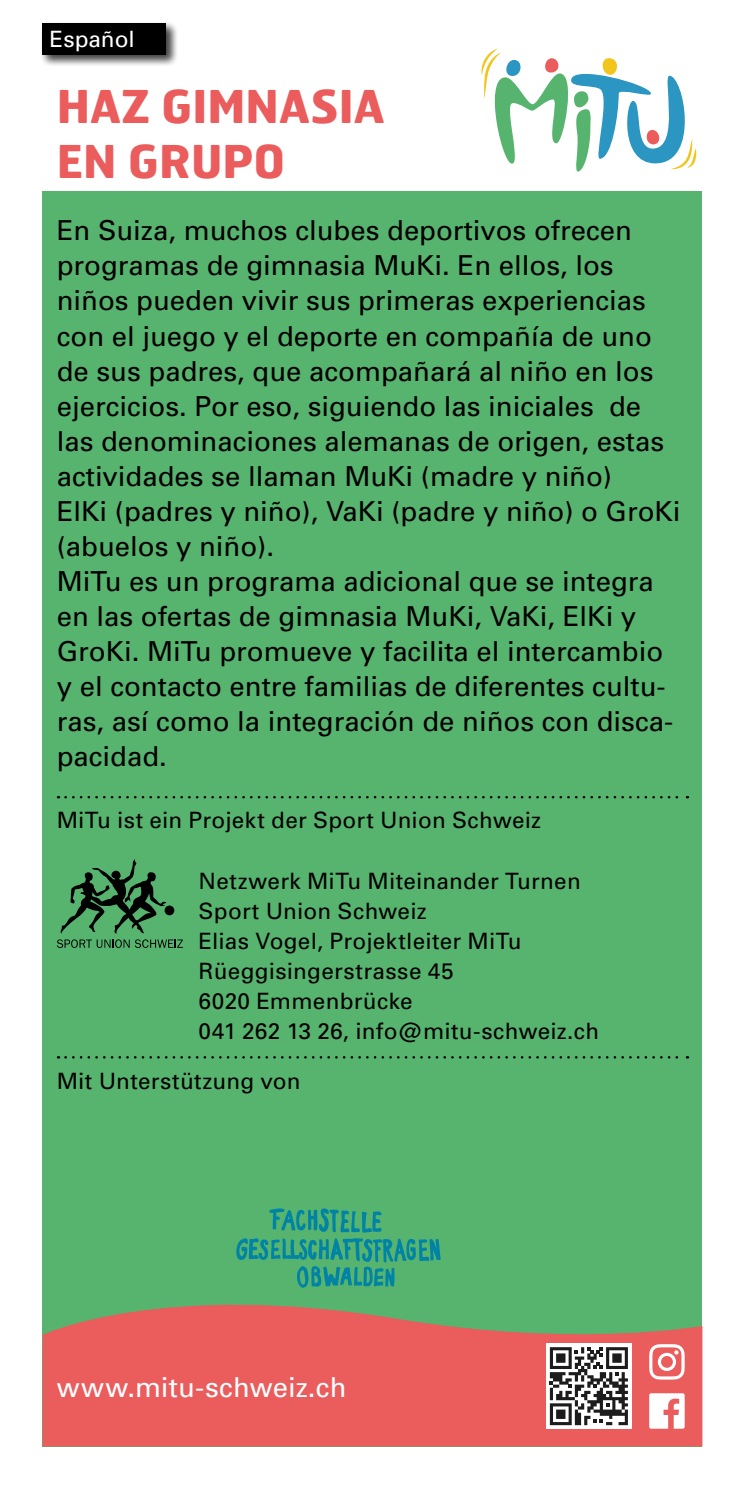
<style>
.page{position:relative;width:745px;height:1489px;background:#fff}
.page>*{position:absolute;margin:0;border:0;box-sizing:border-box;transform-origin:0 0}
.t1{font:700 45px/55px "Hermes FB";color:#eb5c5c}
.t2{font:27.5px/35px "Univers";color:#000}
.t3{font:27.5px "Univers";letter-spacing:.005em;color:#fff}
.t4{font:22.5px/30px "Univers";letter-spacing:.01em;color:#000}
.t5{font:22.5px "Univers";color:#fff}
</style>
<div class="page">
<div style="left:43px;top:191px;width:659px;height:1255px;background:#57b46e"></div>
<svg style="left:43px;top:1287px;width:659px;height:159px;fill:#eb5c5c"></svg>
<svg style="left:481px;top:49px;width:216px;height:123px"></svg>
<svg style="left:546px;top:1343px;width:85px;height:85px"></svg>
<svg style="left:648px;top:1343px;width:36px;height:36px"></svg>
<svg style="left:648px;top:1393px;width:36px;height:35px"></svg>
<svg style="left:549px;top:1346px;width:78px;height:78px;background:#8a8a8a"></svg>
<svg style="left:65px;top:796px;width:622px;height:2px"></svg>
<svg style="left:65px;top:1056px;width:622px;height:2px"></svg>
<div style="left:164px;top:905px;width:10px;height:10px;background:#000;border-radius:50%"></div>
<svg style="left:61px;top:859px;width:105px;height:74px"></svg>
<svg style="left:57px;top:939px;width:72px;height:8px"></svg>
<svg style="left:135px;top:939px;width:48px;height:8px"></svg>
<svg style="left:236px;top:1208px;width:204px;height:79px"></svg>
<div style="left:40px;top:21px;width:138px;height:46px;background:#000;opacity:.5"></div>
<div style="left:43px;top:23px;width:123px;height:32px;background:#000"></div>
<p class="t5" style="left:50px;top:26px;width:111px">DEUTSCH</p>
<p class="t5" style="left:50px;top:26px;width:87px">Español</p>
<h1 class="t1" style="left:57px;top:77px;width:329px">HAZ GIMNASIA<br>EN GRUPO</h1>
<p class="t2" style="left:57px;top:213px;width:625px">En Suiza, muchos clubes deportivos ofrecen programas de gimnasia MuKi. En ellos, los niños pueden vivir sus primeras experiencias con el juego y el deporte en compañía de uno de sus padres, que acompañará al niño en los ejercicios. Por eso, siguiendo las iniciales de las denominaciones alemanas de origen, estas actividades se llaman MuKi (madre y niño)<br>ElKi (padres y niño), VaKi (padre y niño) o GroKi (abuelos y niño).<br>MiTu es un programa adicional que se integra en las ofertas de gimnasia MuKi, VaKi, ElKi y GroKi. MiTu promueve y facilita el intercambio y el contacto entre familias de diferentes cultu&shy;ras, así como la integración de niños con disca&shy;pacidad.</p>
<p class="t4" style="left:57px;top:805px;width:485px">MiTu ist ein Projekt der Sport Union Schweiz</p>
<p class="t4" style="left:198px;top:865px;width:402px">Netzwerk MiTu Miteinander Turnen<br>Sport Union Schweiz<br>Elias Vogel, Projektleiter MiTu<br>Rüeggisingerstrasse 45<br>6020 Emmenbrücke<br>041 262 13 26, info@mitu-schweiz.ch</p>
<p class="t4" style="left:57px;top:1065px;width:245px">Mit Unterstützung von</p>
<p class="t3" style="left:57px;top:1370px;width:291px">www.mitu-schweiz.ch</p>
</div>
